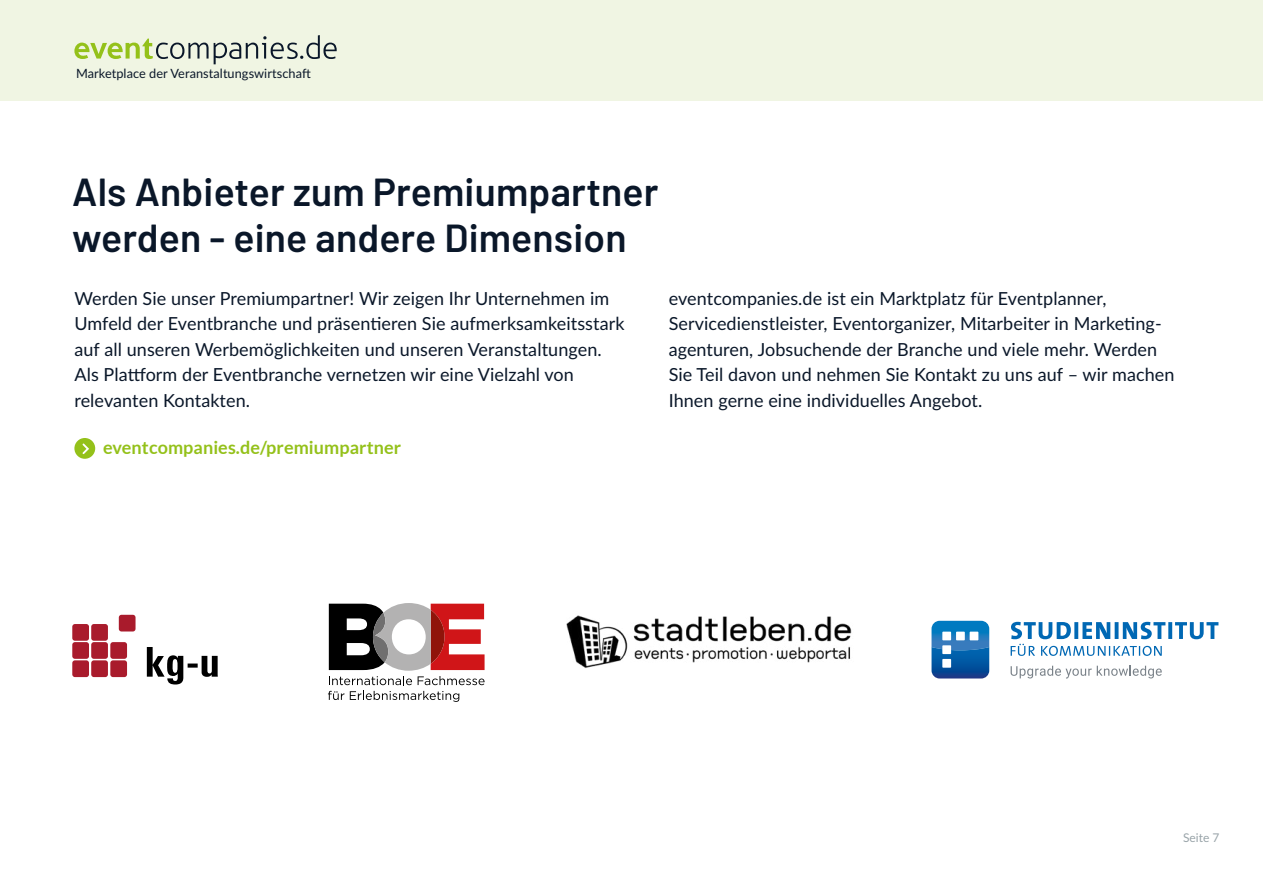
<style>
.page{position:relative;width:1263px;height:893px;background:#fff}
.page>*{position:absolute;margin:0;border:0;box-sizing:border-box;transform-origin:0 0}
.t1{font:600 39px/46.8px "Barlow";letter-spacing:.005em;color:#0a1729}
.t2{font:18px/25.5px "Lato";letter-spacing:.005em;color:#0a1729}
.t3{font:700 18px "Lato";letter-spacing:.005em;color:#94c11a}
.t4{font:12.75px "Lato";letter-spacing:.005em;color:#0a1729}
.t5{font:12px "Lato";color:#99a4a9}
</style>
<div class="page">
<div style="left:0;top:0;width:1263px;height:101px;background:#f0f5e3"></div>
<svg style="left:74px;top:35px;width:263px;height:29px"></svg>
<div style="left:74px;top:438px;width:21px;height:21px;background:#94c11a;border-radius:50%"></div>
<svg style="left:82px;top:443px;width:7px;height:11px"></svg>
<div style="left:72px;top:660px;width:17px;height:17px;background:#a91b2c;border-radius:3px"></div>
<div style="left:72px;top:642px;width:17px;height:17px;background:#a91b2c;border-radius:3px"></div>
<div style="left:72px;top:624px;width:17px;height:17px;background:#a91b2c;border-radius:3px"></div>
<div style="left:91px;top:660px;width:17px;height:17px;background:#a91b2c;border-radius:3px"></div>
<div style="left:91px;top:642px;width:17px;height:17px;background:#a91b2c;border-radius:3px"></div>
<div style="left:91px;top:624px;width:17px;height:17px;background:#a91b2c;border-radius:3px"></div>
<div style="left:110px;top:660px;width:17px;height:17px;background:#a91b2c;border-radius:3px"></div>
<div style="left:110px;top:642px;width:17px;height:17px;background:#a91b2c;border-radius:3px"></div>
<div style="left:119px;top:615px;width:17px;height:16px;background:#a91b2c;border-radius:3px"></div>
<svg style="left:147px;top:647px;width:71px;height:37px"></svg>
<svg style="left:931px;top:621px;width:58px;height:57px;background:#176ab0"></svg>
<div style="left:970px;top:632px;width:8px;height:8px;background:#fff"></div>
<div style="left:956px;top:632px;width:9px;height:8px;background:#fff"></div>
<div style="left:942px;top:659px;width:9px;height:9px;background:#fff"></div>
<div style="left:942px;top:645px;width:9px;height:9px;background:#fff"></div>
<div style="left:942px;top:632px;width:9px;height:8px;background:#fff"></div>
<svg style="left:1010px;top:622px;width:208px;height:34px"></svg>
<svg style="left:1010px;top:666px;width:152px;height:12px"></svg>
<img style="left:566px;top:615px;width:286px;height:53px">
<svg style="left:328px;top:691px;width:16px;height:9px"></svg>
<svg style="left:350px;top:691px;width:109px;height:11px"></svg>
<svg style="left:329px;top:603px;width:156px;height:82px"></svg>
<p class="t4" style="left:76px;top:64px;width:236px">Marketplace der Veranstaltungswirtschaft</p>
<h1 class="t1" style="left:72px;top:165px;width:588px">Als Anbieter zum Premiumpartner werden - eine andere Dimension</h1>
<p class="t2" style="left:74px;top:285px;width:552px">Werden Sie unser Premiumpartner! Wir zeigen Ihr Unternehmen im Umfeld der Eventbranche und präsentieren Sie aufmerksamkeitsstark auf all unseren Werbemöglichkeiten und unseren Veranstaltungen.<br>Als Plattform der Eventbranche vernetzen wir eine Vielzahl von relevanten Kontakten.</p>
<p class="t2" style="left:669px;top:285px;width:507px">eventcompanies.de ist ein Marktplatz für Eventplanner, Servicedienstleister, Eventorganizer, Mitarbeiter in Marketing&shy;agenturen, Jobsuchende der Branche und viele mehr. Werden Sie Teil davon und nehmen Sie Kontakt zu uns auf – wir machen Ihnen gerne eine individuelles Angebot.</p>
<p class="t3" style="left:103px;top:437px;width:299px">eventcompanies.de/premiumpartner</p>
<p class="t5" style="left:1183px;top:829px;width:38px">Seite 7</p>
</div>
